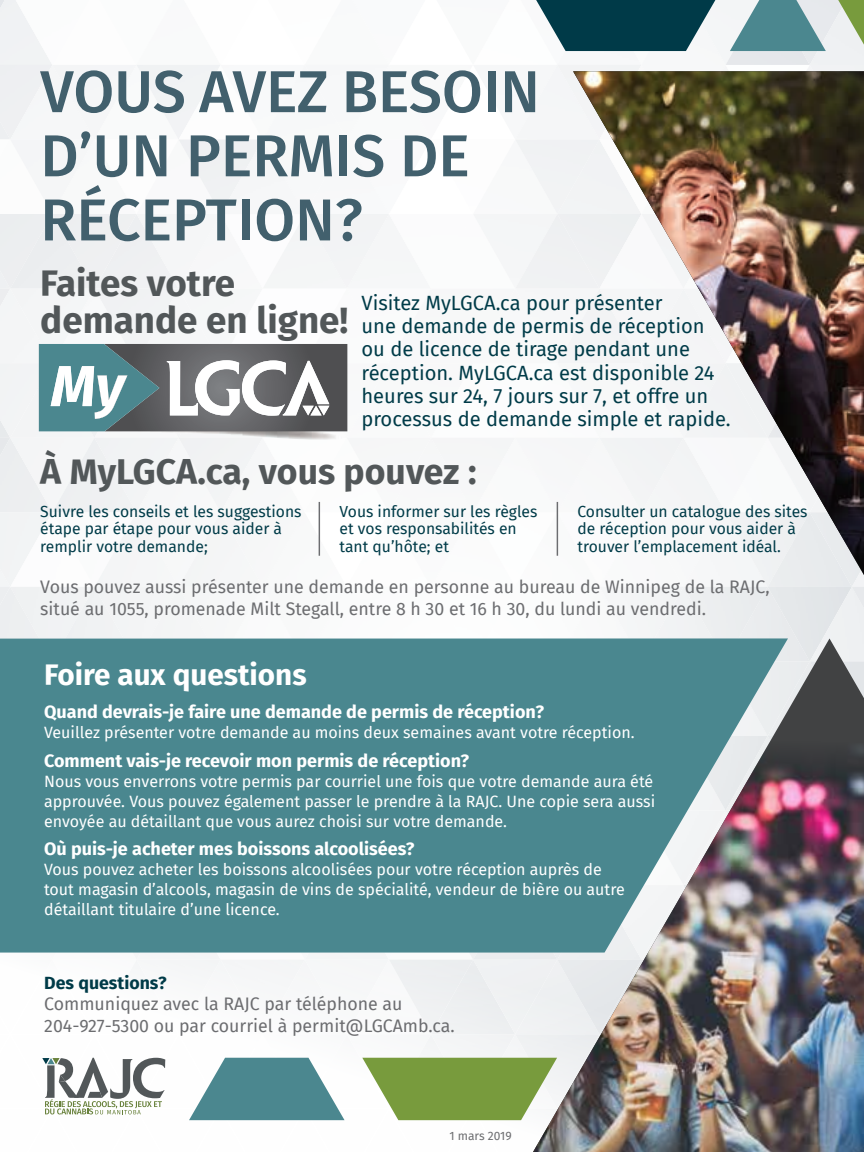
<style>
.page{position:relative;width:864px;height:1152px;background:#fff}
.page>*{position:absolute;margin:0;border:0;box-sizing:border-box;transform-origin:0 0}
.t1{font:500 59.2px/64.2px "Fira Sans";color:#42606d}
.t2{font:700 36.8px/37.2px "Fira Sans";color:#525759}
.t3{font:700 35.6px "Fira Sans";color:#525759}
.t4{font:700 29.6px "Fira Sans";color:#fff}
.t5{font:20.2px/23.2px "Fira Sans";color:#003b48}
.t6{font:700 18px "Fira Sans";color:#fff}
.t7{font:17.8px/22px "Fira Sans";color:#6c6d70}
.t8{font:700 17.8px "Fira Sans";color:#003b48}
.t9{font:16px/20px "Fira Sans";color:#fff}
.t10{font:15.6px/17.6px "Fira Sans";color:#003b48}
.t11{font:12px "Fira Sans";color:#6c6d70}
.s1{font-size:18px}
</style>
<div class="page">
<img style="left:0;top:65px;width:864px;height:1061px">
<svg style="left:362px;top:1058px;width:171px;height:62px;background:#87a653"></svg>
<svg style="left:180px;top:1058px;width:165px;height:62px"></svg>
<svg style="left:838px;top:0;width:26px;height:45px"></svg>
<svg style="left:730px;top:0;width:96px;height:51px"></svg>
<svg style="left:536px;top:0;width:179px;height:51px"></svg>
<img style="left:573px;top:71px;width:291px;height:504px">
<div style="left:0;top:638px;width:533px;height:315px;background:#4a878f"></div>
<img style="left:105px;top:423px;width:262px;height:17px">
<svg style="left:39px;top:344px;width:308px;height:87px"></svg>
<hr style="left:319px;top:502px;width:1px;height:54px;background:#6c6d70">
<hr style="left:557px;top:502px;width:1px;height:54px;background:#6c6d70">
<svg style="left:42px;top:1058px;width:123px;height:56px"></svg>
<svg style="left:533px;top:638px;width:331px;height:98px;background:#628c92"></svg>
<img style="left:533px;top:736px;width:331px;height:416px">
<h1 class="t1" style="left:40px;top:56px;width:501px">VOUS AVEZ BESOIN<br>D’UN PERMIS DE<br>RÉCEPTION?</h1>
<h2 class="t2" style="left:40px;top:262px;width:310px">Faites votre demande en ligne!</h2>
<p class="t5" style="left:362px;top:291px;width:371px">Visitez MyLGCA.ca pour présenter<br>une demande de permis de réception ou de licence de tirage pendant une réception. MyLGCA.ca est disponible 24 heures sur 24, 7 jours sur 7, et offre un processus de demande simple et rapide.</p>
<h3 class="t3" style="left:40px;top:441px;width:438px">À MyLGCA.ca, vous pouvez :</h3>
<p class="t10" style="left:40px;top:502px;width:263px">Suivre les conseils et les suggestions étape par étape pour vous aider à remplir votre demande;</p>
<p class="t10" style="left:340px;top:502px;width:199px">Vous informer sur les règles et vos responsabilités en tant qu’hôte; et</p>
<p class="t10" style="left:578px;top:502px;width:232px">Consulter un catalogue des sites de réception pour vous aider à trouver l’emplacement idéal.</p>
<p class="t7" style="left:40px;top:575px;width:731px">Vous pouvez aussi présenter une demande en personne au bureau de Winnipeg de la RAJC, situé au 1055, promenade Milt Stegall, entre 8 h 30 et 16 h 30, du lundi au vendred<span class="s1">i.</span></p>
<h3 class="t4" style="left:44px;top:649px;width:264px">Foire aux questions</h3>
<p class="t6" style="left:44px;top:697px;width:501px">Quand devrais-je faire une demande de permis de réception?</p>
<p class="t9" style="left:44px;top:722px;width:592px">Veuillez présenter votre demande au moins deux semaines avant votre réception.</p>
<p class="t6" style="left:44px;top:745px;width:427px">Comment vais-je recevoir mon permis de réception?</p>
<p class="t9" style="left:44px;top:771px;width:613px">Nous vous enverrons votre permis par courriel une fois que votre demande aura été approuvée. Vous pouvez également passer le prendre à la RAJC. Une copie sera aussi envoyée au détaillant que vous aurez choisi sur votre demande.</p>
<p class="t6" style="left:44px;top:834px;width:372px">Où puis-je acheter mes boissons alcoolisées?</p>
<p class="t9" style="left:44px;top:859px;width:582px">Vous pouvez acheter les boissons alcoolisées pour votre réception auprès de tout magasin d’alcools, magasin de vins de spécialité, vendeur de bière ou autre détaillant titulaire d’une licence.</p>
<p class="t8" style="left:44px;top:968px;width:124px">Des questions?</p>
<p class="t7" style="left:44px;top:993px;width:412px">Communiquez avec la RAJC par téléphone au<br>204-927-5300 ou par courriel à permit@LGCAmb.ca.</p>
<p class="t11" style="left:449px;top:1127px;width:64px">1 mars 2019</p>
</div>
